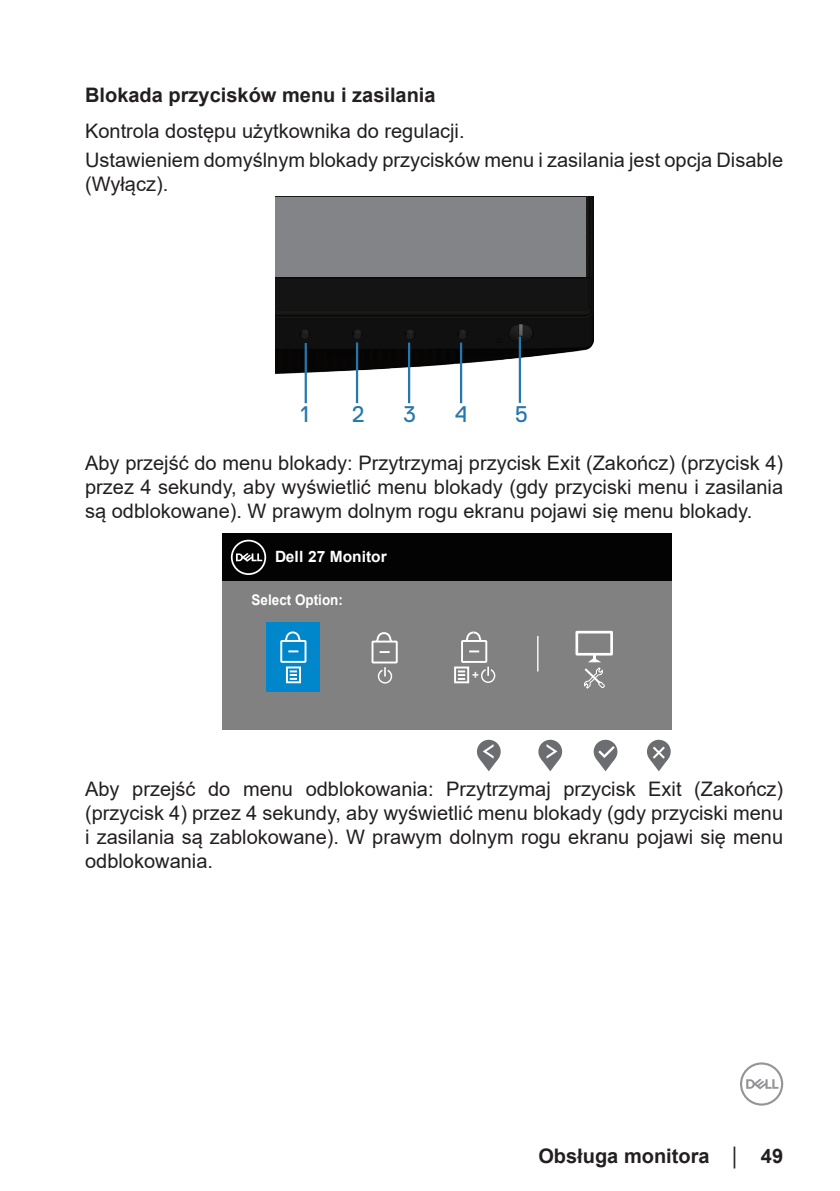
<style>
.page{position:relative;width:840px;height:1191px;background:#fff}
.page>*{position:absolute;margin:0;border:0;box-sizing:border-box;transform-origin:0 0}
.t1{font:22.6px "Dell Replica";color:#2678ac}
.text{font:20px/24px "Arial";color:#231f20;text-align:justify}
.Head3{font:700 20px "Arial";color:#231f20}
.t2{font:700 15.6px "Arial";color:#fff}
.t3{font:700 14.6px "Arial";color:#fff;scale:.92 1}
.t4{font:700 11.6px "Arial";color:#fff}
.s1{font-weight:400;font-size:18px}
</style>
<div class="page">
<svg style="left:740px;top:1062px;width:42px;height:43px"></svg>
<img style="left:275px;top:197px;width:317px;height:191px">
<div style="left:275px;top:197px;width:310px;height:79px;background:#828487"></div>
<hr style="left:408px;top:342px;width:2px;height:61px;background:#2678ac">
<hr style="left:459px;top:342px;width:3px;height:61px;background:#2678ac">
<hr style="left:356px;top:342px;width:2px;height:61px;background:#2678ac">
<hr style="left:518px;top:337px;width:2px;height:66px;background:#2678ac">
<hr style="left:304px;top:343px;width:3px;height:60px;background:#2678ac">
<div style="left:221px;top:581px;width:450px;height:148px;background:#818181"></div>
<div style="left:222px;top:534px;width:449px;height:47px;background:#030303"></div>
<svg style="left:231px;top:540px;width:35px;height:35px"></svg>
<div style="left:371px;top:640px;width:26px;height:23px;border:2px solid #fff"></div>
<svg style="left:379px;top:651px;width:10px;height:2px"></svg>
<svg style="left:375px;top:632px;width:17px;height:11px"></svg>
<svg style="left:377px;top:667px;width:15px;height:16px"></svg>
<div style="left:461px;top:640px;width:26px;height:23px;border:2px solid #fff"></div>
<svg style="left:469px;top:650px;width:10px;height:2px"></svg>
<svg style="left:464px;top:631px;width:18px;height:12px"></svg>
<div style="left:454px;top:666px;width:15px;height:17px;border:2px solid #fff"></div>
<svg style="left:457px;top:670px;width:8px;height:10px"></svg>
<svg style="left:481px;top:666px;width:14px;height:17px"></svg>
<div style="left:266px;top:622px;width:54px;height:69px;background:#0087cb"></div>
<div style="left:280px;top:640px;width:26px;height:23px;border:2px solid #fff"></div>
<svg style="left:288px;top:650px;width:10px;height:2px"></svg>
<svg style="left:284px;top:631px;width:17px;height:12px"></svg>
<div style="left:286px;top:666px;width:15px;height:17px;border:2px solid #fff"></div>
<svg style="left:289px;top:670px;width:8px;height:10px"></svg>
<hr style="left:537px;top:636px;width:1px;height:35px;background:#fff">
<svg style="left:476px;top:740px;width:24px;height:23px"></svg>
<div style="left:538px;top:740px;width:24px;height:23px;background:#6c6d70;border-radius:50%"></div>
<svg style="left:479px;top:744px;width:18px;height:27px"></svg>
<svg style="left:593px;top:740px;width:24px;height:23px"></svg>
<svg style="left:595px;top:743px;width:22px;height:28px"></svg>
<svg style="left:646px;top:740px;width:24px;height:23px"></svg>
<svg style="left:649px;top:744px;width:18px;height:27px"></svg>
<svg style="left:541px;top:744px;width:18px;height:27px"></svg>
<div style="left:575px;top:631px;width:37px;height:24px;border:3px solid #fff"></div>
<svg style="left:583px;top:655px;width:22px;height:34px"></svg>
<p class="Head3" style="left:85px;top:81px;width:352px">Blokada przycisków menu i zasilania</p>
<p class="text" style="left:85px;top:118px;width:381px">Kontrola dostępu użytkownika do regulacji.</p>
<p class="text" style="left:85px;top:148px;width:699px">Ustawieniem domyślnym blokady przycisków menu i zasilania jest opcja Disable (Wyłącz).</p>
<p class="t1" style="left:300px;top:402px;width:10px">1</p>
<p class="t1" style="left:352px;top:401px;width:14px">2</p>
<p class="t1" style="left:403px;top:401px;width:14px">3</p>
<p class="t1" style="left:455px;top:401px;width:14px">4</p>
<p class="t1" style="left:514px;top:401px;width:15px">5</p>
<p class="text" style="left:85px;top:451px;width:699px">Aby przejść do menu blokady: Przytrzymaj przycisk Exit (Zakończ) (przycisk 4) przez 4 sekundy, aby wyświetlić menu blokady (gdy przyciski menu i zasilania są odblokowane). W prawym dolnym rogu ekranu pojawi się menu blokady.</p>
<p class="t2" style="left:275px;top:547px;width:113px">Dell 27 Monitor</p>
<p class="t3" style="left:251px;top:590px;width:101px">Select Option:</p>
<p class="t4" style="left:472px;top:667px;width:8px">+</p>
<p class="text" style="left:85px;top:776px;width:699px">Aby przejść do menu odblokowania: Przytrzymaj przycisk Exit (Zakończ) (przycisk 4) przez 4 sekundy, aby wyświetlić menu blokady (gdy przyciski menu i zasilania są zablokowane). W prawym dolnym rogu ekranu pojawi się menu odblokowania.</p>
<p class="Head3" style="left:538px;top:1141px;width:246px">Obsługa monitora <span class="s1">│</span> 49</p>
</div>
